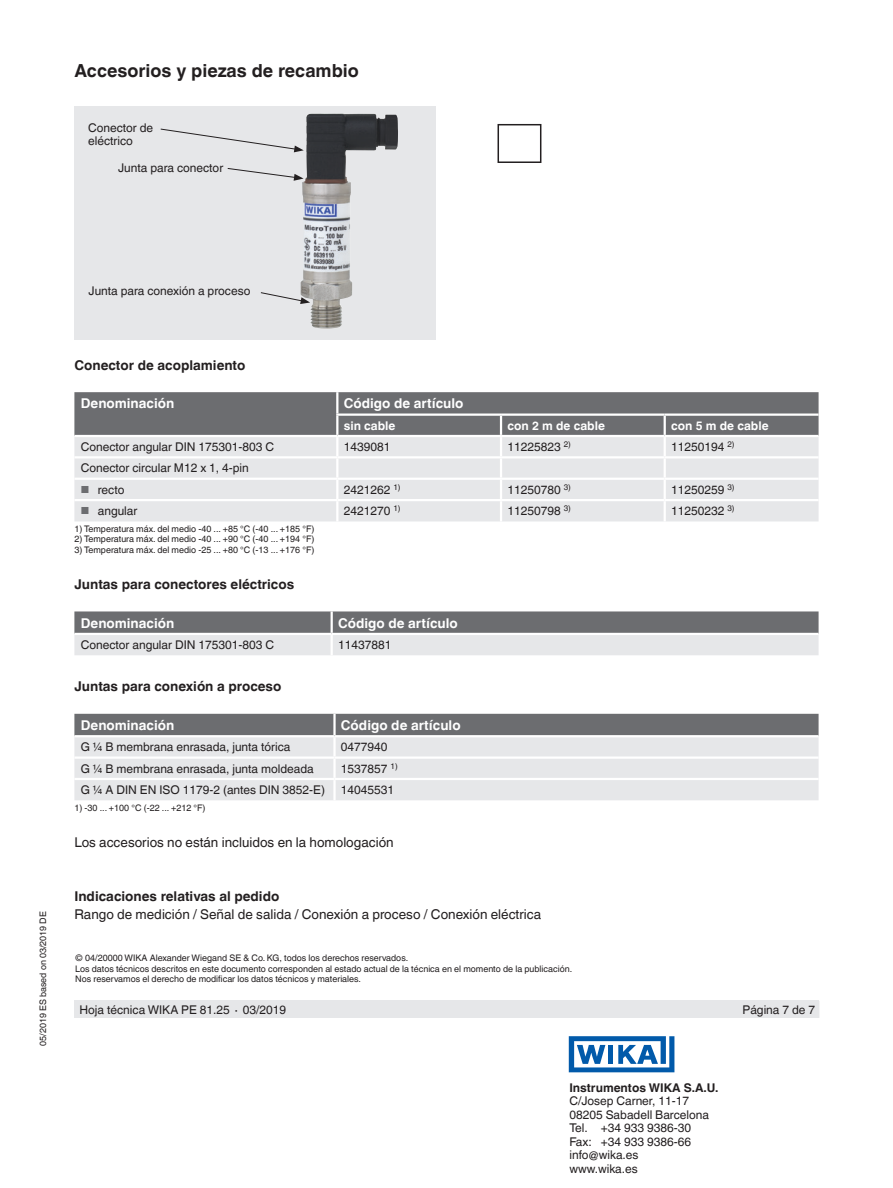
<style>
.page{position:relative;width:893px;height:1188px;background:#fff}
.page>*{position:absolute;margin:0;border:0;box-sizing:border-box;transform-origin:0 0}
.t1{font:700 18px "Helvetica World";color:#231f20}
.t2{font:13.5px "Helvetica World";color:#231f20}
.t3{font:700 13.5px "Helvetica World";color:#231f20}
.t4{font:700 13.5px "Helvetica World";color:#fff}
.t5{font:12px/13.5px "Helvetica World";color:#231f20}
.t6{font:700 12px "Helvetica World";color:#fff}
.t7{font:700 12px "Helvetica World";color:#231f20}
.t8{font:9px/10.5px "Helvetica World";color:#231f20}
.s1{font-size:10.2px;color:#6c6d70}
</style>
<div class="page">
<div style="left:74px;top:1000px;width:745px;height:18px;background:#e6e7e9"></div>
<svg style="left:569px;top:1036px;width:105px;height:36px"></svg>
<div style="left:74px;top:458px;width:745px;height:63px;background:#e6e7e9"></div>
<svg style="left:74px;top:392px;width:745px;height:64px;background:#999a9d"></svg>
<hr style="left:336px;top:458px;width:2px;height:20px;background:#fff">
<hr style="left:500px;top:458px;width:2px;height:20px;background:#fff">
<hr style="left:664px;top:458px;width:2px;height:20px;background:#fff">
<hr style="left:74px;top:478px;width:263px;height:2px;background:#fff">
<hr style="left:337px;top:478px;width:164px;height:2px;background:#fff">
<svg style="left:336px;top:480px;width:2px;height:19px"></svg>
<hr style="left:501px;top:478px;width:164px;height:2px;background:#fff">
<svg style="left:500px;top:480px;width:2px;height:19px"></svg>
<hr style="left:665px;top:478px;width:154px;height:2px;background:#fff">
<svg style="left:664px;top:480px;width:2px;height:19px"></svg>
<hr style="left:74px;top:499px;width:263px;height:2px;background:#fff">
<hr style="left:337px;top:499px;width:164px;height:2px;background:#fff">
<hr style="left:336px;top:501px;width:2px;height:20px;background:#fff">
<hr style="left:501px;top:499px;width:164px;height:2px;background:#fff">
<hr style="left:500px;top:501px;width:2px;height:20px;background:#fff">
<hr style="left:665px;top:499px;width:154px;height:2px;background:#fff">
<hr style="left:664px;top:501px;width:2px;height:20px;background:#fff">
<svg style="left:74px;top:611px;width:745px;height:44px;background:#a8a9ac"></svg>
<hr style="left:331px;top:611px;width:2px;height:22px;background:#fff">
<hr style="left:74px;top:633px;width:258px;height:2px;background:#fff">
<hr style="left:332px;top:633px;width:487px;height:2px;background:#fff">
<hr style="left:331px;top:635px;width:2px;height:20px;background:#fff">
<div style="left:74px;top:714px;width:745px;height:21px;background:#6c6d70"></div>
<div style="left:74px;top:737px;width:745px;height:63px;background:#e6e7e9"></div>
<hr style="left:333px;top:714px;width:3px;height:21px;background:#fff">
<hr style="left:333px;top:737px;width:3px;height:19px;background:#fff">
<hr style="left:74px;top:756px;width:260px;height:3px;background:#fff">
<hr style="left:334px;top:756px;width:485px;height:3px;background:#fff">
<hr style="left:333px;top:759px;width:3px;height:19px;background:#fff">
<hr style="left:74px;top:778px;width:260px;height:2px;background:#fff">
<hr style="left:334px;top:778px;width:485px;height:2px;background:#fff">
<hr style="left:333px;top:780px;width:3px;height:20px;background:#fff">
<div style="left:75px;top:107px;width:361px;height:233px;background:#e6e7e9"></div>
<svg style="left:160px;top:128px;width:141px;height:24px"></svg>
<svg style="left:227px;top:168px;width:74px;height:13px"></svg>
<svg style="left:260px;top:292px;width:41px;height:12px"></svg>
<img style="left:301px;top:113px;width:97px;height:216px">
<div style="left:497px;top:124px;width:44px;height:39px;border:2px solid #231f20"></div>
<h1 class="t1" style="left:74px;top:60px;width:286px">Accesorios y piezas de recambio</h1>
<p class="t5" style="left:88px;top:121px;width:67px">Conector de eléctrico</p>
<p class="t5" style="left:118px;top:161px;width:107px">Junta para conector</p>
<p class="t8" style="left:38px;top:1046px;width:136px;rotate:-90deg">05/2019 ES based on 03/2019 DE</p>
<p class="t5" style="left:89px;top:284px;width:163px">Junta para conexión a proceso</p>
<p class="t3" style="left:74px;top:357px;width:173px">Conector de acoplamiento</p>
<p class="t4" style="left:81px;top:396px;width:95px">Denominación</p>
<p class="t4" style="left:344px;top:396px;width:121px">Código de artículo</p>
<p class="t6" style="left:344px;top:418px;width:53px">sin cable</p>
<p class="t6" style="left:507px;top:418px;width:99px">con 2 m de cable</p>
<p class="t6" style="left:671px;top:418px;width:99px">con 5 m de cable</p>
<p class="t5" style="left:81px;top:440px;width:195px">Conector angular DIN 175301-803 C</p>
<p class="t5" style="left:344px;top:440px;width:48px">1439081</p>
<p class="t5" style="left:507px;top:440px;width:65px">11225823 <sup>2)</sup></p>
<p class="t5" style="left:671px;top:440px;width:65px">11250194 <sup>2)</sup></p>
<p class="t5" style="left:81px;top:461px;width:170px">Conector circular M12 x 1, 4-pin</p>
<p class="t5" style="left:81px;top:483px;width:45px"><span class="s1">■</span> recto</p>
<p class="t5" style="left:344px;top:483px;width:58px">2421262 <sup>1)</sup></p>
<p class="t5" style="left:507px;top:483px;width:65px">11250780 <sup>3)</sup></p>
<p class="t5" style="left:671px;top:483px;width:65px">11250259 <sup>3)</sup></p>
<p class="t5" style="left:81px;top:504px;width:58px"><span class="s1">■</span> angular</p>
<p class="t5" style="left:344px;top:504px;width:58px">2421270 <sup>1)</sup></p>
<p class="t5" style="left:507px;top:504px;width:65px">11250798 <sup>3)</sup></p>
<p class="t5" style="left:671px;top:504px;width:65px">11250232 <sup>3)</sup></p>
<p class="t8" style="left:74px;top:524px;width:241px">1) Temperatura máx. del medio -40 ... +85 °C (-40 ... +185 °F)</p>
<p class="t8" style="left:74px;top:534px;width:241px">2) Temperatura máx. del medio -40 ... +90 °C (-40 ... +194 °F)</p>
<p class="t8" style="left:74px;top:545px;width:241px">3) Temperatura máx. del medio -25 ... +80 °C (-13 ... +176 °F)</p>
<p class="t3" style="left:74px;top:576px;width:221px">Juntas para conectores eléctricos</p>
<p class="t4" style="left:81px;top:615px;width:95px">Denominación</p>
<p class="t4" style="left:338px;top:615px;width:121px">Código de artículo</p>
<p class="t5" style="left:81px;top:638px;width:195px">Conector angular DIN 175301-803 C</p>
<p class="t5" style="left:338px;top:638px;width:55px">11437881</p>
<p class="t3" style="left:74px;top:679px;width:209px">Juntas para conexión a proceso</p>
<p class="t4" style="left:81px;top:717px;width:95px">Denominación</p>
<p class="t4" style="left:341px;top:717px;width:121px">Código de artículo</p>
<p class="t5" style="left:81px;top:740px;width:211px">G ¼ B membrana enrasada, junta tórica</p>
<p class="t5" style="left:341px;top:740px;width:48px">0477940</p>
<p class="t5" style="left:81px;top:762px;width:235px">G ¼ B membrana enrasada, junta moldeada</p>
<p class="t5" style="left:341px;top:762px;width:58px">1537857 <sup>1)</sup></p>
<p class="t5" style="left:81px;top:783px;width:246px">G ¼ A DIN EN ISO 1179-2 (antes DIN 3852-E)</p>
<p class="t5" style="left:341px;top:783px;width:55px">14045531</p>
<p class="t8" style="left:74px;top:802px;width:133px">1) -30 ... +100 °C (-22 ... +212 °F)</p>
<p class="t2" style="left:74px;top:834px;width:321px">Los accesorios no están incluidos en la homologación</p>
<p class="t3" style="left:74px;top:888px;width:206px">Indicaciones relativas al pedido</p>
<p class="t2" style="left:74px;top:906px;width:468px">Rango de medición / Señal de salida / Conexión a proceso / Conexión eléctrica</p>
<p class="t8" style="left:75px;top:953px;width:498px">© 04/20000 WIKA Alexander Wiegand SE &amp; Co. KG, todos los derechos reservados.<br>Los datos técnicos descritos en este documento corresponden al estado actual de la técnica en el momento de la publicación.<br>Nos reservamos el derecho de modificar los datos técnicos y materiales.</p>
<p class="t5" style="left:80px;top:1003px;width:208px">Hoja técnica WIKA PE 81.25 ∙ 03/2019</p>
<p class="t5" style="left:743px;top:1003px;width:74px">Página 7 de 7</p>
<p class="t7" style="left:569px;top:1080px;width:151px">Instrumentos WIKA S.A.U.</p>
<p class="t5" style="left:569px;top:1094px;width:141px">C/Josep Carner, 11-17<br>08205 Sabadell Barcelona<br>Tel. +34 933 9386-30<br>Fax: +34 933 9386-66 info@wika.es www.wika.es</p>
</div>
